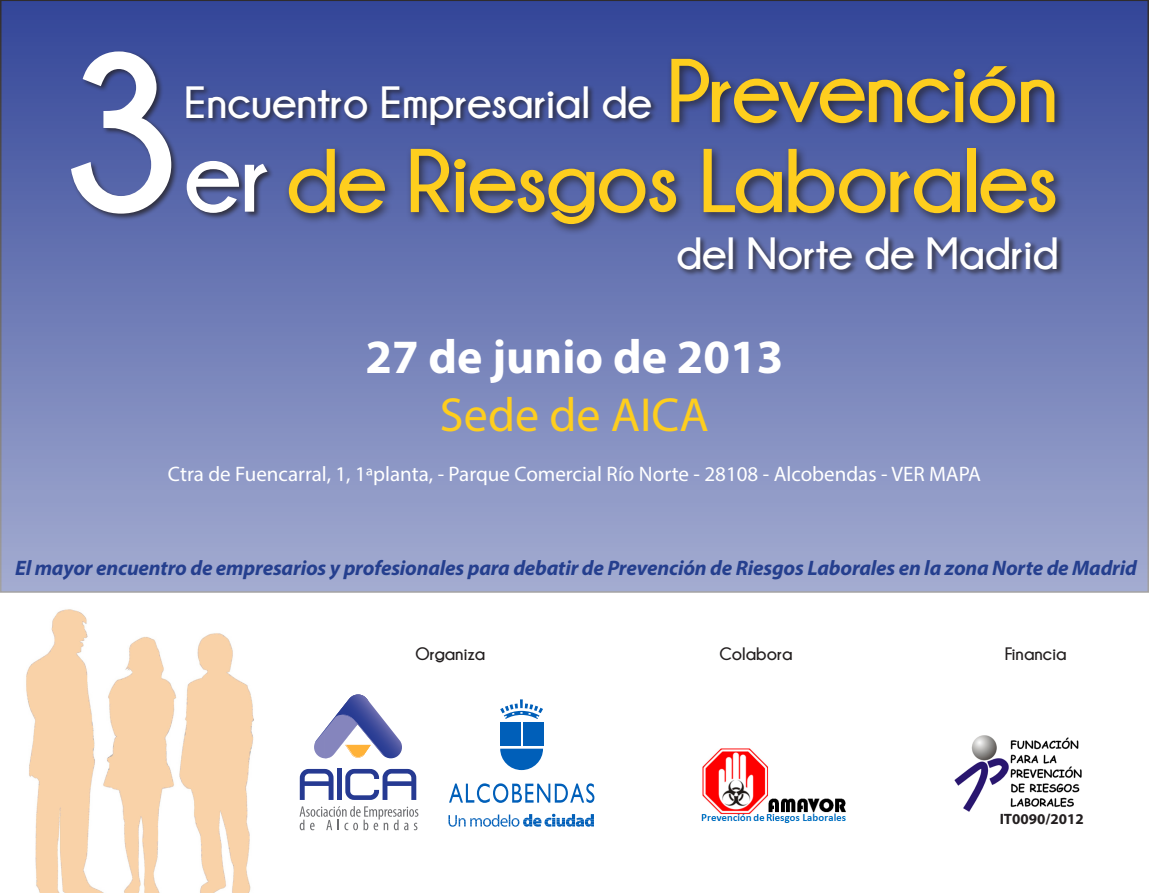
<style>
.page{position:relative;width:1149px;height:893px;background:#fff}
.page>*{position:absolute;margin:0;border:0;box-sizing:border-box;transform-origin:0 0}
.t1{font:700 105px "Champagne&Limousines";color:#fff}
.t2{font:700 90px "Champagne&Limousines";letter-spacing:-.02em;color:#fece1e}
.t3{font:700 48px "Myriad Pro";color:#fff}
.t4{font:48px "Myriad Pro";color:#fece1e}
.t5{font:700 45px "Champagne&Limousines";color:#fff}
.t6{font:italic 700 21px "Myriad Pro";letter-spacing:-.01em;color:#253f8e}
.t7{font:21px "Myriad Pro";color:#fff}
.t8{font:700 18px "Champagne&Limousines";color:#231f20}
.t9{font:700 15px "Myriad Pro";color:#231f20}
.s1{font-size:225px}
</style>
<div class="page">
<div style="left:1px;top:0;width:1146px;height:592px;background:linear-gradient(to bottom,#334598,#a4acd1)"></div>
<div style="left:283px;top:53px;width:783px;height:182px;background:#231f20;opacity:.75"></div>
<div style="left:185px;top:84px;width:473px;height:48px;background:#231f20;opacity:.75"></div>
<div style="left:70px;top:50px;width:204px;height:171px;background:#231f20;opacity:.75"></div>
<div style="left:676px;top:235px;width:388px;height:41px;background:#231f20;opacity:.75"></div>
<img style="left:26px;top:609px;width:228px;height:284px">
<svg style="left:314px;top:694px;width:88px;height:65px"></svg>
<svg style="left:300px;top:769px;width:33px;height:31px"></svg>
<div style="left:337px;top:769px;width:5px;height:31px;background:#263a92"></div>
<svg style="left:345px;top:769px;width:71px;height:31px"></svg>
<svg style="left:299px;top:806px;width:119px;height:24px"></svg>
<svg style="left:448px;top:814px;width:146px;height:13px"></svg>
<div style="left:500px;top:722px;width:20px;height:24px;background:#005fb9"></div>
<svg style="left:500px;top:699px;width:43px;height:20px"></svg>
<svg style="left:500px;top:749px;width:43px;height:21px"></svg>
<div style="left:523px;top:722px;width:20px;height:24px;background:#005fb9"></div>
<svg style="left:449px;top:783px;width:145px;height:20px"></svg>
<img style="left:701px;top:748px;width:145px;height:75px">
<img style="left:954px;top:735px;width:128px;height:77px">
<p class="t1" style="left:58px;top:117px;width:213px"><span class="s1">3</span>er</p>
<p class="t2" style="left:666px;top:41px;width:393px">Prevención</p>
<p class="t2" style="left:285px;top:131px;width:774px">de Riesgos Laborales</p>
<p class="t5" style="left:184px;top:77px;width:469px">Encuentro Empresarial de</p>
<p class="t5" style="left:676px;top:228px;width:384px">del Norte de Madrid</p>
<p class="t3" style="left:365px;top:326px;width:419px">27 de junio de 2013</p>
<p class="t4" style="left:440px;top:385px;width:270px">Sede de AICA</p>
<p class="t7" style="left:168px;top:461px;width:814px">Ctra de Fuencarral, 1, 1ªplanta, - Parque Comercial Río Norte - 28108 - Alcobendas - VER MAPA</p>
<p class="t6" style="left:15px;top:555px;width:1122px">El mayor encuentro de empresarios y profesionales para debatir de Prevención de Riesgos Laborales en la zona Norte de Madrid</p>
<p class="t8" style="left:415px;top:644px;width:71px">Organiza</p>
<p class="t8" style="left:719px;top:644px;width:75px">Colabora</p>
<p class="t8" style="left:1004px;top:644px;width:63px">Financia</p>
<p class="t9" style="left:999px;top:809px;width:86px">IT0090/2012</p>
</div>
